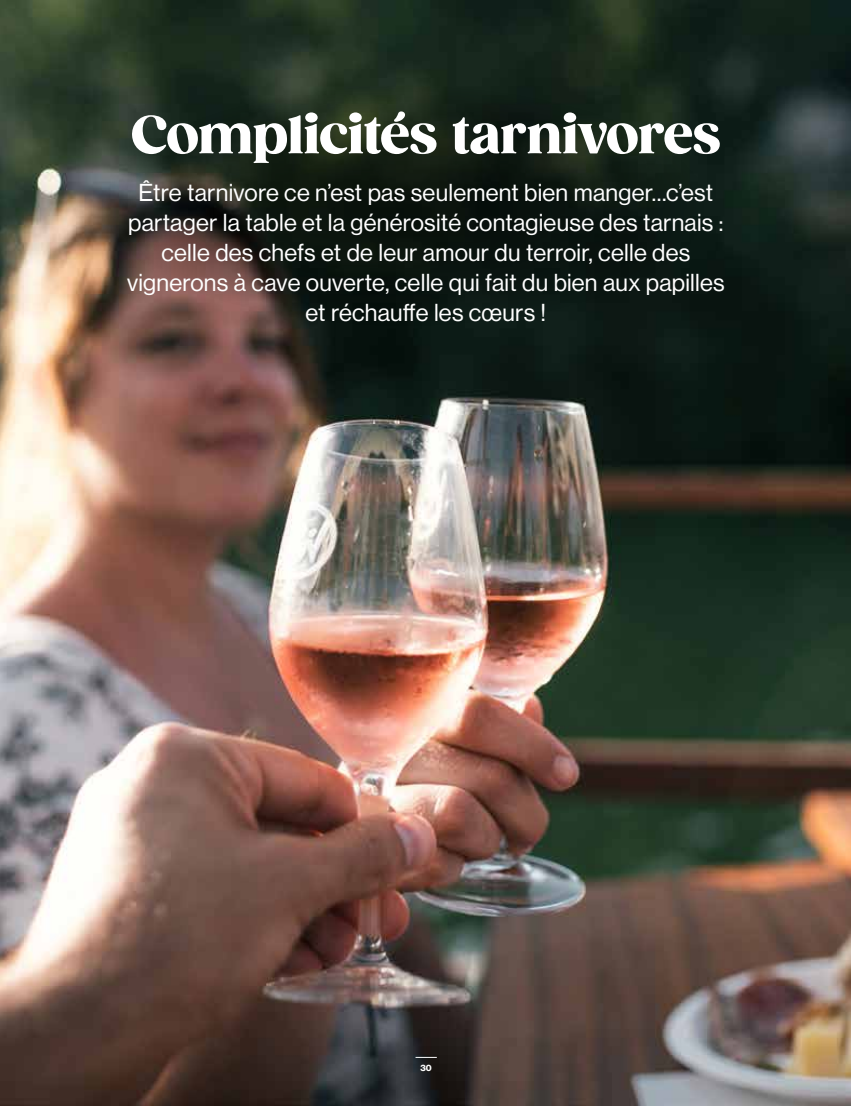
<style>
.page{position:relative;width:851px;height:1106px;background:#fff}
.page>*{position:absolute;margin:0;border:0;box-sizing:border-box;transform-origin:0 0}
.t1{font:900 51.75px "Gazpacho";letter-spacing:-.015em;color:#fff}
.t2{font:24px/30px "Neue Haas Display";letter-spacing:.01em;color:#fff;text-align:center}
.t3{font:700 9px "Neue Haas Display";color:#fff}
</style>
<div class="page">
<img style="left:0;top:0;width:850px;height:1106px">
<svg style="left:104px;top:86px;width:602px;height:240px;background:#192018"></svg>
<svg style="left:415px;top:1057px;width:22px;height:1px"></svg>
<h1 class="t1" style="left:131px;top:103px;width:591px">Complicités tarnivores</h1>
<p class="t2" style="left:127px;top:178px;width:599px">Être tarnivore ce n’est pas seulement bien manger…c’est partager la table et la générosité contagieuse des tarnais : celle des chefs et de leur amour du terroir, celle des vignerons à cave ouverte, celle qui fait du bien aux papilles et réchauffe les cœurs !</p>
<p class="t3" style="left:420px;top:1062px;width:13px">30</p>
</div>
